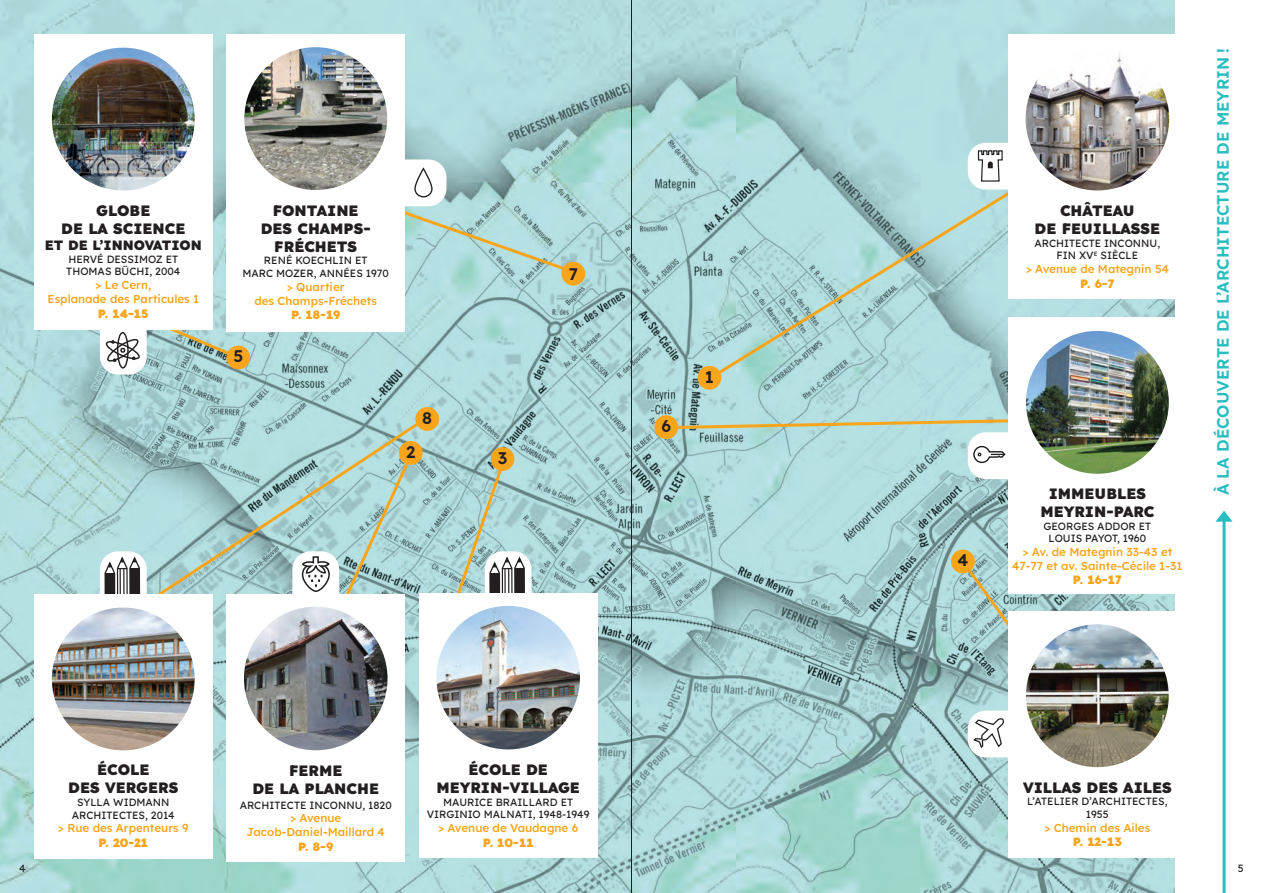
<style>
.page{position:relative;width:1263px;height:893px;background:#fff}
.page>*{position:absolute;margin:0;border:0;box-sizing:border-box;transform-origin:0 0}
.t1{font:600 16.8px "Lexend";color:#231f20}
.t2{font:600 16.5px "Lexend";color:#28bec1}
.t3{font:900 15px/18px "Lexend";color:#231f20;text-align:center}
.t4{font:900 13.5px "Lexend";color:#231f20}
.t5{font:900 12px "Lexend";color:#f9a51b}
.t6{font:500 11.55px/13.8px "Lexend";color:#f9a51b;text-align:center}
.t7{font:10.5px/12.6px "Lexend";color:#231f20;text-align:center}
</style>
<div class="page">
<img style="left:0;top:0;width:1175px;height:893px">
<div style="left:968px;top:432px;width:59px;height:47px;background:#fff;border-radius:18px"></div>
<svg style="left:973px;top:445px;width:33px;height:19px"></svg>
<div style="left:485px;top:551px;width:46px;height:75px;background:#fff;border-radius:18px"></div>
<svg style="left:700px;top:178px;width:331px;height:208px;background:#abd2d2"></svg>
<div style="left:968px;top:711px;width:59px;height:46px;background:#fff;border-radius:18px"></div>
<svg style="left:973px;top:718px;width:31px;height:31px"></svg>
<svg style="left:128px;top:415px;width:301px;height:202px;background:#a5cbcb"></svg>
<div style="left:968px;top:143px;width:59px;height:47px;background:#fff;border-radius:18px"></div>
<svg style="left:977px;top:150px;width:26px;height:32px"></svg>
<svg style="left:451px;top:460px;width:75px;height:133px;background:#a8c5c1"></svg>
<div style="left:292px;top:551px;width:47px;height:75px;background:#fff;border-radius:18px"></div>
<svg style="left:301px;top:452px;width:114px;height:164px;background:#aecdc9"></svg>
<div style="left:100px;top:551px;width:47px;height:75px;background:#fff;border-radius:18px"></div>
<svg style="left:103px;top:555px;width:38px;height:39px"></svg>
<hr style="left:123px;top:569px;width:2px;height:27px;background:#231f20">
<div style="left:387px;top:159px;width:59px;height:47px;background:#fff;border-radius:18px"></div>
<svg style="left:405px;top:168px;width:167px;height:106px;background:#b1d4d1"></svg>
<div style="left:414px;top:168px;width:19px;height:29px;border:1px solid #231f20;border-radius:8px"></div>
<div style="left:100px;top:315px;width:47px;height:60px;background:#fff;border-radius:18px"></div>
<div style="left:117px;top:332px;width:12px;height:37px;border:1px solid #231f20;border-radius:50%"></div>
<svg style="left:105px;top:311px;width:129px;height:53px"></svg>
<svg style="left:674px;top:418px;width:334px;height:13px;background:#c0ceaf"></svg>
<div style="left:226px;top:34px;width:179px;height:298px;background:#fff"></div>
<div style="left:34px;top:34px;width:179px;height:296px;background:#fff"></div>
<div style="left:34px;top:595px;width:179px;height:264px;background:#fff"></div>
<div style="left:1008px;top:317px;width:179px;height:277px;background:#fff"></div>
<div style="left:226px;top:594px;width:179px;height:267px;background:#fff"></div>
<div style="left:419px;top:593px;width:178px;height:264px;background:#fff"></div>
<div style="left:1008px;top:34px;width:179px;height:264px;background:#fff"></div>
<svg style="left:959px;top:557px;width:82px;height:110px"></svg>
<div style="left:1008px;top:611px;width:179px;height:246px;background:#fff"></div>
<img style="left:1024px;top:46px;width:146px;height:146px;border-radius:73px">
<img style="left:243px;top:606px;width:146px;height:145px;border-radius:73px">
<img style="left:437px;top:607px;width:142px;height:142px">
<img style="left:1024px;top:623px;width:146px;height:146px;border-radius:73px">
<div style="left:1023px;top:621px;width:149px;height:149px;border:3px solid #fff;border-radius:50%"></div>
<img style="left:51px;top:46px;width:145px;height:146px;border-radius:72px">
<div style="left:49px;top:45px;width:149px;height:148px;border:3px solid #fff;border-radius:50%"></div>
<img style="left:1024px;top:329px;width:146px;height:146px;border-radius:73px">
<div style="left:1023px;top:328px;width:149px;height:149px;border:3px solid #fff;border-radius:50%"></div>
<img style="left:243px;top:46px;width:146px;height:146px;border-radius:73px">
<div style="left:241px;top:44px;width:149px;height:149px;border:3px solid #fff;border-radius:50%"></div>
<img style="left:50px;top:606px;width:146px;height:146px;border-radius:73px">
<div style="left:49px;top:604px;width:149px;height:149px;border:3px solid #fff;border-radius:50%"></div>
<hr style="left:1222px;top:520px;width:3px;height:373px;background:#28bec1">
<svg style="left:1215px;top:511px;width:17px;height:11px"></svg>
<div style="left:399px;top:441px;width:24px;height:24px;background:#f9a51b;border-radius:50%"></div>
<div style="left:491px;top:447px;width:23px;height:24px;background:#f9a51b;border-radius:50%"></div>
<div style="left:226px;top:346px;width:24px;height:23px;background:#f9a51b;border-radius:50%"></div>
<div style="left:654px;top:415px;width:24px;height:24px;background:#f9a51b;border-radius:50%"></div>
<div style="left:561px;top:262px;width:24px;height:24px;background:#f9a51b;border-radius:50%"></div>
<div style="left:415px;top:407px;width:24px;height:24px;background:#f9a51b;border-radius:50%"></div>
<div style="left:698px;top:366px;width:23px;height:24px;background:#f9a51b;border-radius:50%"></div>
<div style="left:951px;top:550px;width:24px;height:23px;background:#f9a51b;border-radius:50%"></div>
<hr style="left:631px;top:0;width:1px;height:893px;background:#231f20">
<p class="t3" style="left:61px;top:200px;width:126px">GLOBE<br>DE LA SCIENCE</p>
<p class="t4" style="left:45px;top:236px;width:159px">ET DE L’INNOVATION</p>
<p class="t7" style="left:66px;top:252px;width:115px;text-align:left">HERVÉ DESSIMOZ ET<br>THOMAS BÜCHI, 2004</p>
<p class="t6" style="left:47px;top:277px;width:153px">&gt; Le Cern,<br>Esplanade des Particules 1</p>
<p class="t5" style="left:98px;top:305px;width:52px">P. 14-15</p>
<p class="t3" style="left:261px;top:201px;width:112px">FONTAINE<br>DES CHAMPS-<br>FRÉCHETS</p>
<p class="t7" style="left:243px;top:254px;width:148px">RENÉ KOECHLIN ET<br>MARC MOZER, ANNÉES 1970</p>
<p class="t6" style="left:254px;top:279px;width:124px">&gt; Quartier<br>des Champs-Fréchets</p>
<p class="t5" style="left:291px;top:306px;width:51px">P. 18-19</p>
<p class="t1" style="left:233px;top:344px;width:11px">5</p>
<p class="t1" style="left:422px;top:406px;width:11px">8</p>
<p class="t1" style="left:406px;top:440px;width:11px">2</p>
<p class="t1" style="left:569px;top:262px;width:11px">7</p>
<p class="t1" style="left:498px;top:446px;width:11px">3</p>
<p class="t1" style="left:661px;top:414px;width:11px">6</p>
<p class="t1" style="left:705px;top:364px;width:11px">1</p>
<p class="t3" style="left:68px;top:760px;width:111px">ÉCOLE<br>DES VERGERS</p>
<p class="t7" style="left:72px;top:795px;width:104px">SYLLA WIDMANN<br>ARCHITECTES, 2014</p>
<p class="t6" style="left:58px;top:821px;width:132px">&gt; Rue des Arpenteurs 9</p>
<p class="t5" style="left:99px;top:834px;width:51px">P. 20-21</p>
<p class="t3" style="left:252px;top:761px;width:128px">FERME<br>DE LA PLANCHE</p>
<p class="t7" style="left:240px;top:798px;width:154px">ARCHITECTE INCONNU, 1820</p>
<p class="t6" style="left:247px;top:811px;width:140px">&gt; Avenue<br>Jacob-Daniel-Maillard 4</p>
<p class="t5" style="left:298px;top:838px;width:36px">P. 8-9</p>
<p class="t3" style="left:436px;top:760px;width:145px">ÉCOLE DE<br>MEYRIN-VILLAGE</p>
<p class="t7" style="left:427px;top:795px;width:164px">MAURICE BRAILLARD ET<br>VIRGINIO MALNATI, 1948-1949</p>
<p class="t6" style="left:438px;top:820px;width:142px">&gt; Avenue de Vaudagne 6</p>
<p class="t5" style="left:483px;top:834px;width:52px">P. 10-11</p>
<p class="t1" style="left:957px;top:548px;width:12px">4</p>
<p class="t3" style="left:1034px;top:201px;width:127px">CHÂTEAU<br>DE FEUILLASSE</p>
<p class="t7" style="left:1034px;top:236px;width:127px">ARCHITECTE INCONNU,<br>FIN XV<sup>E</sup> SIÈCLE</p>
<p class="t6" style="left:1026px;top:262px;width:145px">&gt; Avenue de Mategnin 54</p>
<p class="t5" style="left:1080px;top:275px;width:36px">P. 6-7</p>
<p class="t3" style="left:1040px;top:484px;width:115px">IMMEUBLES<br>MEYRIN-PARC</p>
<p class="t7" style="left:1043px;top:519px;width:109px">GEORGES ADDOR ET<br>LOUIS PAYOT, 1960</p>
<p class="t6" style="left:1012px;top:544px;width:172px">&gt; Av. de Mategnin 33-43 et<br>47-77 et av. Sainte-Cécile 1-31</p>
<p class="t5" style="left:1073px;top:571px;width:50px">P. 16-17</p>
<p class="t2" style="left:1211px;top:495px;width:448px;rotate:-90deg">À LA DÉCOUVERTE DE L’ARCHITECTURE DE MEYRIN !</p>
<p class="t3" style="left:1023px;top:777px;width:150px">VILLAS DES AILES</p>
<p class="t7" style="left:1027px;top:795px;width:142px">L’ATELIER D’ARCHITECTES,<br>1955</p>
<p class="t6" style="left:1044px;top:820px;width:107px">&gt; Chemin des Ailes</p>
<p class="t5" style="left:1073px;top:833px;width:51px">P. 12-13</p>
<p class="t7" style="left:19px;top:861px;width:8px">4</p>
<p class="t7" style="left:1238px;top:861px;width:7px">5</p>
</div>
